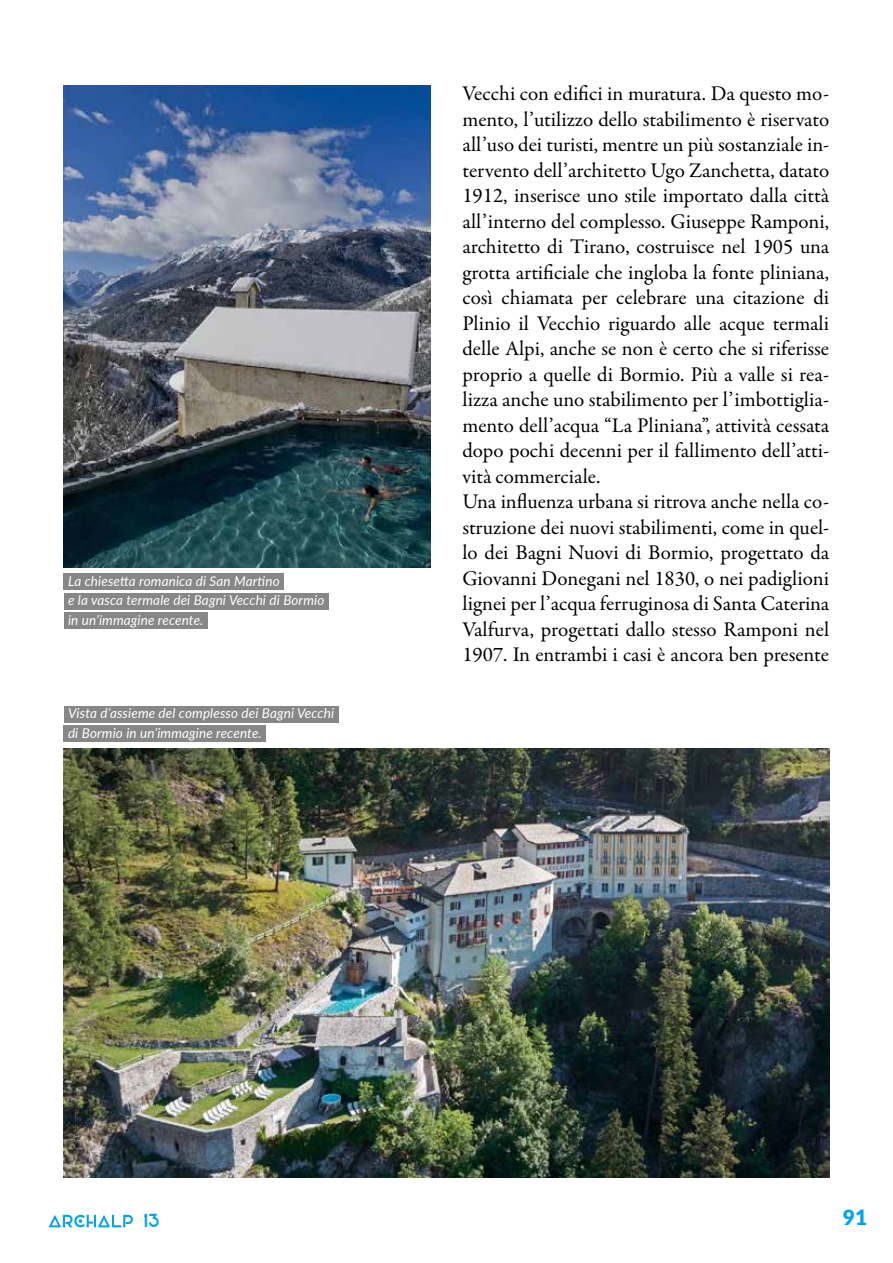
<style>
.page{position:relative;width:893px;height:1263px;background:#fff}
.page>*{position:absolute;margin:0;border:0;box-sizing:border-box;transform-origin:0 0}
.t1{font:21px/25.5px "Garamond Premr Pro";color:#000}
.t2{font:900 21px "Lato";color:#00a3ef}
.t3{font:18px "Elianto";color:#00a3ef}
.t4{font:italic 13.5px/19.5px "Lato";letter-spacing:.01em;color:#fff}
</style>
<div class="page">
<img style="left:64px;top:85px;width:367px;height:482px">
<img style="left:64px;top:748px;width:765px;height:430px">
<svg style="left:49px;top:1215px;width:84px;height:12px"></svg>
<div style="left:64px;top:574px;width:220px;height:16px;background:#878787"></div>
<div style="left:64px;top:593px;width:265px;height:16px;background:#878787"></div>
<div style="left:64px;top:613px;width:144px;height:16px;background:#878787"></div>
<div style="left:64px;top:706px;width:275px;height:16px;background:#878787"></div>
<div style="left:64px;top:726px;width:202px;height:16px;background:#878787"></div>
<p class="t4" style="left:68px;top:571px;width:258px">La chiesetta romanica di San Martino<br>e la vasca termale dei Bagni Vecchi di Bormio in un’immagine recente.</p>
<p class="t4" style="left:68px;top:703px;width:268px">Vista d’assieme del complesso dei Bagni Vecchi di Bormio in un’immagine recente.</p>
<p class="t1" style="left:462px;top:81px;width:368px">Vecchi con edifici in muratura. Da questo mo&shy;mento, l’utilizzo dello stabilimento è riservato all’uso dei turisti, mentre un più sostanziale in&shy;tervento dell’architetto Ugo Zanchetta, datato 1912, inserisce uno stile importato dalla città all’interno del complesso. Giuseppe Ramponi, architetto di Tirano, costruisce nel 1905 una grotta artificiale che ingloba la fonte pliniana, così chiamata per celebrare una citazione di Plinio il Vecchio riguardo alle acque termali delle Alpi, anche se non è certo che si riferisse proprio a quelle di Bormio. Più a valle si rea&shy;lizza anche uno stabilimento per l’imbottiglia&shy;mento dell’acqua “La Pliniana”, attività cessata dopo pochi decenni per il fallimento dell’atti&shy;vità commerciale.<br>Una influenza urbana si ritrova anche nella co&shy;struzione dei nuovi stabilimenti, come in quel&shy;lo dei Bagni Nuovi di Bormio, progettato da Giovanni Donegani nel 1830, o nei padiglioni lignei per l’acqua ferruginosa di Santa Caterina Valfurva, progettati dallo stesso Ramponi nel 1907. In entrambi i casi è ancora ben presente</p>
<p class="t3" style="left:143px;top:1210px;width:18px">13</p>
<p class="t2" style="left:843px;top:1201px;width:26px">91</p>
</div>
